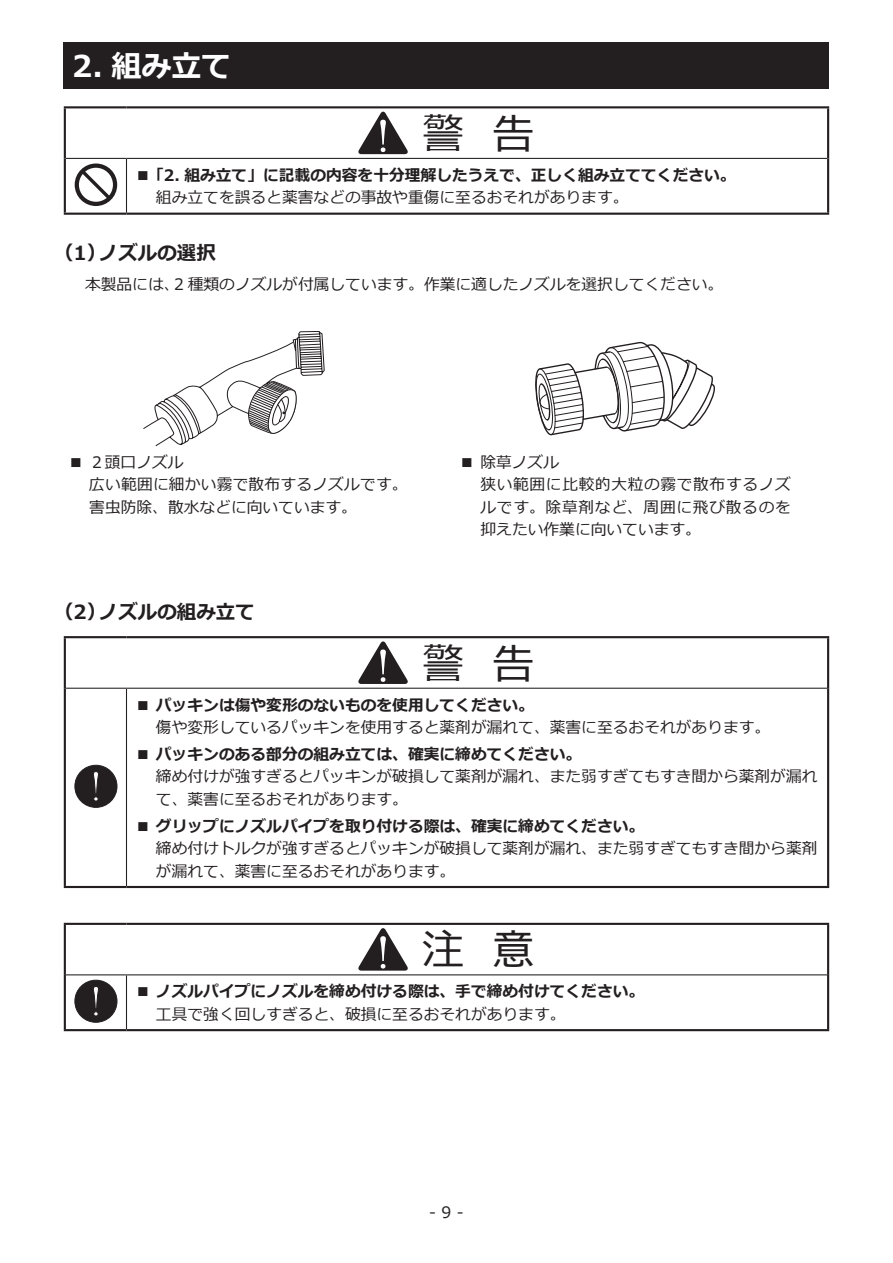
<style>
.page{position:relative;width:893px;height:1263px;background:#fff}
.page>*{position:absolute;margin:0;border:0;box-sizing:border-box;transform-origin:0 0}
.t1{font:42px "Meiryo";color:#231f20}
.章タイトル{font:700 30px "Meiryo";color:#fff}
.目次用見出し{font:700 19.5px "Meiryo";color:#231f20}
.t2{font:15.75px/22.5px "Meiryo";color:#231f20}
.t3{font:700 15.75px/22.5px "Meiryo";color:#231f20}
.s1{font-weight:400}
.s2{font-weight:700}
</style>
<div class="page">
<hr style="left:64px;top:106px;width:62px;height:2px;background:#231f20">
<hr style="left:64px;top:108px;width:2px;height:50px;background:#231f20">
<hr style="left:126px;top:106px;width:703px;height:2px;background:#231f20">
<hr style="left:827px;top:108px;width:2px;height:50px;background:#231f20">
<hr style="left:64px;top:158px;width:2px;height:55px;background:#231f20">
<hr style="left:827px;top:158px;width:2px;height:55px;background:#231f20">
<hr style="left:64px;top:213px;width:62px;height:2px;background:#231f20">
<hr style="left:126px;top:213px;width:703px;height:2px;background:#231f20">
<hr style="left:66px;top:158px;width:60px;height:1px;background:#231f20">
<hr style="left:126px;top:158px;width:701px;height:1px;background:#231f20">
<hr style="left:126px;top:159px;width:1px;height:54px;background:#231f20">
<svg style="left:358px;top:111px;width:50px;height:43px"></svg>
<svg style="left:75px;top:163px;width:42px;height:43px"></svg>
<div style="left:64px;top:43px;width:765px;height:46px;background:#231f20"></div>
<hr style="left:64px;top:636px;width:62px;height:2px;background:#231f20">
<hr style="left:64px;top:638px;width:2px;height:50px;background:#231f20">
<hr style="left:126px;top:636px;width:703px;height:2px;background:#231f20">
<hr style="left:827px;top:638px;width:2px;height:50px;background:#231f20">
<hr style="left:64px;top:688px;width:2px;height:198px;background:#231f20">
<hr style="left:827px;top:688px;width:2px;height:198px;background:#231f20">
<hr style="left:64px;top:886px;width:62px;height:2px;background:#231f20">
<hr style="left:126px;top:886px;width:703px;height:2px;background:#231f20">
<hr style="left:66px;top:688px;width:60px;height:1px;background:#231f20">
<hr style="left:126px;top:688px;width:701px;height:1px;background:#231f20">
<hr style="left:126px;top:689px;width:1px;height:197px;background:#231f20">
<svg style="left:358px;top:641px;width:50px;height:43px"></svg>
<svg style="left:74px;top:765px;width:43px;height:43px"></svg>
<hr style="left:64px;top:923px;width:62px;height:2px;background:#231f20">
<hr style="left:64px;top:925px;width:2px;height:50px;background:#231f20">
<hr style="left:126px;top:923px;width:703px;height:2px;background:#231f20">
<hr style="left:827px;top:925px;width:2px;height:50px;background:#231f20">
<hr style="left:64px;top:975px;width:2px;height:54px;background:#231f20">
<hr style="left:827px;top:975px;width:2px;height:54px;background:#231f20">
<hr style="left:64px;top:1029px;width:62px;height:2px;background:#231f20">
<hr style="left:126px;top:1029px;width:703px;height:2px;background:#231f20">
<hr style="left:66px;top:974px;width:60px;height:1px;background:#231f20">
<hr style="left:126px;top:974px;width:701px;height:1px;background:#231f20">
<hr style="left:126px;top:975px;width:1px;height:54px;background:#231f20">
<svg style="left:358px;top:928px;width:50px;height:43px"></svg>
<svg style="left:74px;top:980px;width:43px;height:43px"></svg>
<svg style="left:143px;top:331px;width:181px;height:115px"></svg>
<svg style="left:535px;top:342px;width:180px;height:93px"></svg>
<p class="章タイトル" style="left:72px;top:45px;width:161px">2．組み立て</p>
<p class="t1" style="left:422px;top:104px;width:114px">警 告</p>
<p class="t3" style="left:156px;top:165px;width:581px;text-indent:-21px">■ 「2．組み立て」に記載の内容を十分理解したうえで、正しく組み立ててください。<span class="s1">組み立てを誤ると薬害などの事故や重傷に至るおそれがあります。</span></p>
<p class="目次用見出し" style="left:54px;top:239px;width:163px">（1）ノズルの選択</p>
<p class="t2" style="left:85px;top:274px;width:640px">本製品には、2 種類のノズルが付属しています。作業に適したノズルを選択してください。</p>
<p class="t2" style="left:68px;top:452px;width:117px">■ ２頭口ノズル</p>
<p class="t2" style="left:89px;top:474px;width:320px">広い範囲に細かい霧で散布するノズルです。害虫防除、散水などに向いています。</p>
<p class="目次用見出し" style="left:54px;top:598px;width:202px">（2）ノズルの組み立て</p>
<p class="t2" style="left:459px;top:452px;width:101px">■ 除草ノズル</p>
<p class="t2" style="left:480px;top:474px;width:312px;text-align:justify">狭い範囲に比較的大粒の霧で散布するノズルです。除草剤など、周囲に飛び散るのを抑えたい作業に向いています。</p>
<p class="t1" style="left:422px;top:634px;width:114px">警 告</p>
<p class="t2" style="left:156px;top:694px;width:616px;text-indent:-21px"><span class="s2">■ パッキンは傷や変形のないものを使用してください。<br></span>傷や変形しているパッキンを使用すると薬剤が漏れて、薬害に至るおそれがあります。</p>
<p class="t2" style="left:156px;top:744px;width:663px;text-indent:-21px"><span class="s2">■ パッキンのある部分の組み立ては、確実に締めてください。<br></span>締め付けが強すぎるとパッキンが破損して薬剤が漏れ、また弱すぎてもすき間から薬剤が漏れて、薬害に至るおそれがあります。</p>
<p class="t2" style="left:156px;top:815px;width:663px;text-indent:-21px"><span class="s2">■ グリップにノズルパイプを取り付ける際は、確実に締めてください。<br></span>締め付けトルクが強すぎるとパッキンが破損して薬剤が漏れ、また弱すぎてもすき間から薬剤が漏れて、薬害に至るおそれがあります。</p>
<p class="t1" style="left:422px;top:921px;width:114px">注 意</p>
<p class="t3" style="left:156px;top:981px;width:490px;text-indent:-21px">■ ノズルパイプにノズルを締め付ける際は、手で締め付けてください。<span class="s1">工具で強く回しすぎると、破損に至るおそれがあります。</span></p>
<p class="t2" style="left:429px;top:1202px;width:36px">- 9 -</p>
</div>
